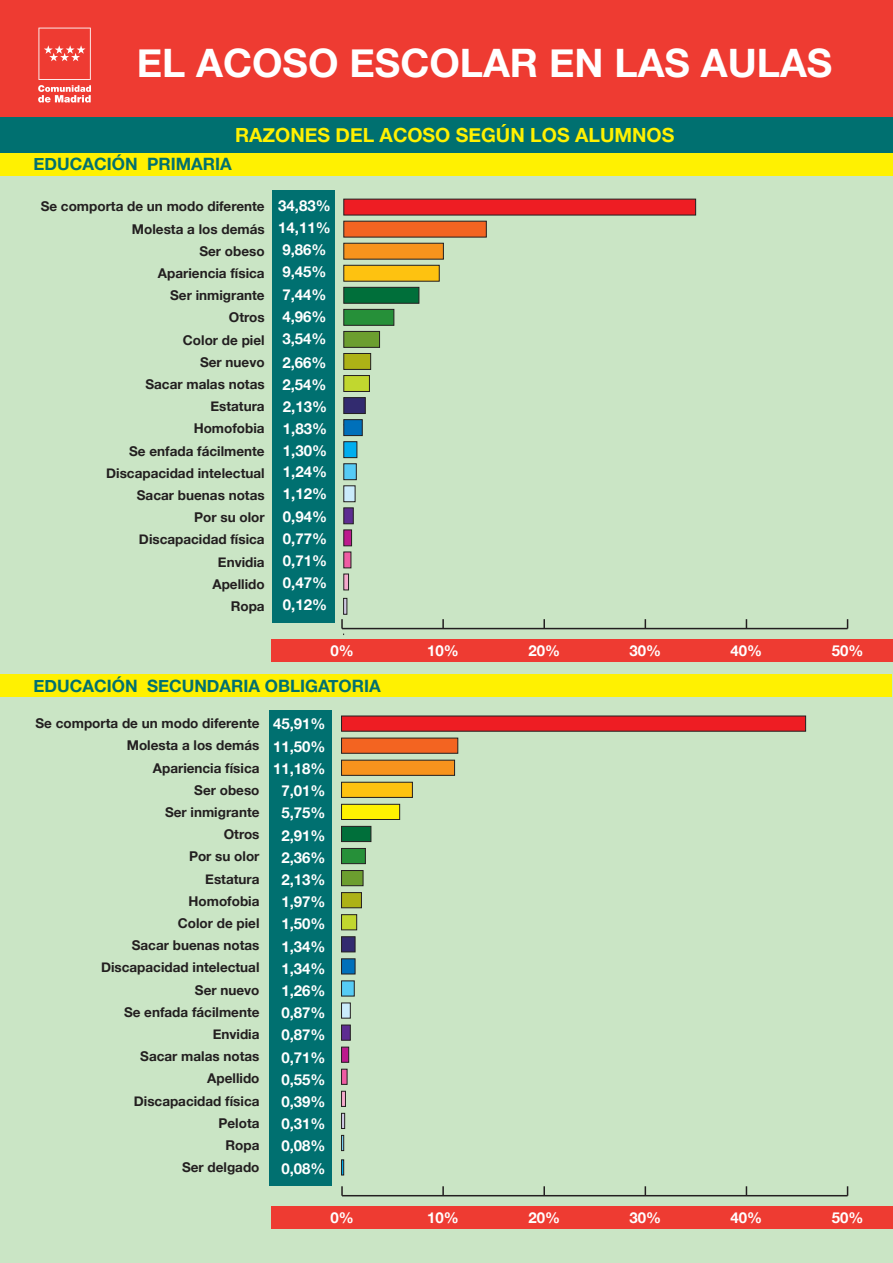
<style>
.page{position:relative;width:893px;height:1263px;background:#cae5c5}
.page>*{position:absolute;margin:0;border:0;box-sizing:border-box;transform-origin:0 0}
.t1{font:700 39.15px "Helvetica Neue";color:#fff}
.t2{font:700 19.5px "Helvetica Neue";color:#fff101}
.t3{font:700 16.95px "Helvetica Neue";color:#007070}
.t4{font:700 15px/22.2px "Helvetica Neue";color:#fff;text-align:justify}
.t5{font:700 13.5px/22.2px "Helvetica Neue";color:#231f20;text-align:right}
</style>
<div class="page">
<div style="left:273px;top:190px;width:62px;height:432px;background:#007070"></div>
<div style="left:270px;top:710px;width:62px;height:475px;background:#007070"></div>
<div style="left:0;top:0;width:893px;height:119px;background:#ee3b32"></div>
<svg style="left:38px;top:28px;width:53px;height:75px"></svg>
<svg style="left:343px;top:598px;width:4px;height:16px"></svg>
<svg style="left:344px;top:574px;width:5px;height:16px"></svg>
<div style="left:344px;top:552px;width:7px;height:16px;background:#ef5ca3"></div>
<div style="left:344px;top:530px;width:8px;height:16px;background:#bc1b8d;border:1px solid #231f20"></div>
<div style="left:344px;top:508px;width:10px;height:16px;background:#5d2d91;border:1px solid #231f20"></div>
<div style="left:344px;top:485px;width:11px;height:17px;background:#caebfb"></div>
<div style="left:344px;top:463px;width:13px;height:17px;background:#56cbf5;border:1px solid #231f20"></div>
<div style="left:344px;top:441px;width:13px;height:17px;background:#00aeef;border:1px solid #231f20"></div>
<div style="left:344px;top:419px;width:18px;height:17px;background:#0070ba;border:1px solid #231f20"></div>
<div style="left:344px;top:397px;width:22px;height:17px;background:#322b6f;border:1px solid #231f20"></div>
<div style="left:344px;top:375px;width:26px;height:17px;background:#c1d72f;border:1px solid #231f20"></div>
<div style="left:344px;top:353px;width:27px;height:17px;background:#adb216;border:1px solid #231f20"></div>
<div style="left:344px;top:331px;width:36px;height:17px;background:#6c9e2f;border:1px solid #231f20"></div>
<div style="left:344px;top:309px;width:50px;height:17px;background:#269039;border:1px solid #231f20"></div>
<div style="left:344px;top:287px;width:75px;height:16px;background:#006f3a;border:1px solid #231f20"></div>
<div style="left:344px;top:265px;width:95px;height:16px;background:#fec210;border:1px solid #231f20"></div>
<div style="left:344px;top:243px;width:100px;height:16px;background:#f7931d;border:1px solid #231f20"></div>
<div style="left:344px;top:221px;width:143px;height:16px;background:#f36421"></div>
<div style="left:344px;top:199px;width:352px;height:16px;background:#ee1d23"></div>
<div style="left:0;top:117px;width:893px;height:45px;background:#007070"></div>
<div style="left:271px;top:639px;width:622px;height:22px;background:#ee3b32"></div>
<div style="left:0;top:674px;width:891px;height:23px;background:#fff101"></div>
<div style="left:0;top:153px;width:892px;height:22px;background:#fff101"></div>
<hr style="left:342px;top:628px;width:506px;height:1px;background:#231f20">
<svg style="left:341px;top:619px;width:3px;height:16px"></svg>
<svg style="left:442px;top:619px;width:2px;height:9px"></svg>
<svg style="left:543px;top:619px;width:2px;height:9px"></svg>
<div style="left:271px;top:1206px;width:622px;height:22px;background:#ee3b32"></div>
<hr style="left:342px;top:1195px;width:506px;height:1px;background:#231f20">
<svg style="left:341px;top:1186px;width:2px;height:10px"></svg>
<svg style="left:442px;top:1186px;width:2px;height:9px"></svg>
<svg style="left:543px;top:1186px;width:2px;height:9px"></svg>
<div style="left:341px;top:1159px;width:3px;height:16px;background:#00aeef;border:1px solid #231f20"></div>
<div style="left:341px;top:1135px;width:3px;height:16px;background:#79d2f6;border:1px solid #231f20"></div>
<svg style="left:341px;top:1113px;width:4px;height:16px"></svg>
<svg style="left:341px;top:1091px;width:5px;height:16px"></svg>
<svg style="left:341px;top:1069px;width:6px;height:16px"></svg>
<div style="left:341px;top:1047px;width:8px;height:15px;background:#bc1b8d;border:1px solid #231f20"></div>
<div style="left:341px;top:1025px;width:10px;height:15px;background:#5d2d91;border:1px solid #231f20"></div>
<div style="left:341px;top:1003px;width:10px;height:15px;background:#caebfb;border:1px solid #231f20"></div>
<div style="left:341px;top:980px;width:14px;height:16px;background:#56cbf5;border:1px solid #231f20"></div>
<div style="left:341px;top:958px;width:14px;height:16px;background:#0070ba;border:1px solid #231f20"></div>
<div style="left:341px;top:936px;width:14px;height:16px;background:#322b6f;border:1px solid #231f20"></div>
<div style="left:341px;top:914px;width:16px;height:16px;background:#c1d72f;border:1px solid #231f20"></div>
<div style="left:341px;top:892px;width:21px;height:16px;background:#adb216;border:1px solid #231f20"></div>
<div style="left:341px;top:870px;width:22px;height:16px;background:#6c9e2f;border:1px solid #231f20"></div>
<div style="left:341px;top:848px;width:25px;height:16px;background:#269039;border:1px solid #231f20"></div>
<div style="left:341px;top:826px;width:30px;height:16px;background:#006f3a;border:1px solid #231f20"></div>
<div style="left:341px;top:804px;width:59px;height:16px;background:#fff101;border:1px solid #231f20"></div>
<div style="left:341px;top:782px;width:72px;height:16px;background:#fec210;border:1px solid #231f20"></div>
<div style="left:341px;top:760px;width:114px;height:16px;background:#f7931d;border:1px solid #231f20"></div>
<div style="left:341px;top:738px;width:117px;height:16px;background:#f36421;border:1px solid #231f20"></div>
<div style="left:341px;top:716px;width:465px;height:15px;background:#ee1d23"></div>
<h1 class="t1" style="left:137px;top:32px;width:697px">EL ACOSO ESCOLAR EN LAS AULAS</h1>
<h2 class="t2" style="left:235px;top:120px;width:441px">RAZONES DEL ACOSO SEGÚN LOS ALUMNOS</h2>
<p class="t3" style="left:34px;top:151px;width:200px">EDUCACIÓN PRIMARIA</p>
<p class="t5" style="left:41px;top:196px;width:225px">Se comporta de un modo diferente<br>Molesta a los demás<br>Ser obeso<br>Apariencia física<br>Ser inmigrante<br>Otros<br>Color de piel<br>Ser nuevo<br>Sacar malas notas<br>Estatura<br>Homofobia<br>Se enfada fácilmente<br>Discapacidad intelectual<br>Sacar buenas notas<br>Por su olor<br>Discapacidad física<br>Envidia<br>Apellido<br>Ropa</p>
<p class="t4" style="left:278px;top:195px;width:54px">34,83%</p>
<p class="t4" style="left:278px;top:217px;width:54px;text-align:left">14,11%<br>9,86%<br>9,45%<br>7,44%<br>4,96%<br>3,54%</p>
<p class="t4" style="left:282px;top:352px;width:46px">2,66% 2,54% 2,13% 1,83%</p>
<p class="t4" style="left:283px;top:461px;width:46px">1,24%</p>
<p class="t4" style="left:283px;top:440px;width:46px">1,30%</p>
<p class="t4" style="left:283px;top:483px;width:46px">1,12% 0,94% 0,77% 0,71% 0,47% 0,12%</p>
<p class="t4" style="left:330px;top:640px;width:25px">0%</p>
<p class="t4" style="left:427px;top:640px;width:33px">10%</p>
<p class="t4" style="left:528px;top:640px;width:33px">20%</p>
<p class="t4" style="left:629px;top:640px;width:33px">30%</p>
<p class="t4" style="left:731px;top:640px;width:33px">40%</p>
<p class="t4" style="left:832px;top:640px;width:33px">50%</p>
<p class="t3" style="left:34px;top:673px;width:349px">EDUCACIÓN SECUNDARIA OBLIGATORIA</p>
<p class="t5" style="left:36px;top:713px;width:225px">Se comporta de un modo diferente<br>Molesta a los demás<br>Apariencia física<br>Ser obeso<br>Ser inmigrante<br>Otros<br>Por su olor<br>Estatura<br>Homofobia<br>Color de piel<br>Sacar buenas notas<br>Discapacidad intelectual<br>Ser nuevo<br>Se enfada fácilmente<br>Envidia<br>Sacar malas notas<br>Apellido<br>Discapacidad física<br>Pelota<br>Ropa<br>Ser delgado</p>
<p class="t4" style="left:273px;top:713px;width:54px;text-align:center">45,91%<br>11,50%<br>11,18%<br>7,01%<br>5,75%<br>2,91%<br>2,36%<br>2,13%<br>1,97%<br>1,50%<br>1,34%<br>1,34%<br>1,26%<br>0,87%<br>0,87%<br>0,71%<br>0,55%<br>0,39%<br>0,31%<br>0,08%<br>0,08%</p>
<p class="t4" style="left:330px;top:1207px;width:25px">0%</p>
<p class="t4" style="left:427px;top:1207px;width:33px">10%</p>
<p class="t4" style="left:528px;top:1207px;width:33px">20%</p>
<p class="t4" style="left:629px;top:1207px;width:33px">30%</p>
<p class="t4" style="left:731px;top:1207px;width:33px">40%</p>
<p class="t4" style="left:832px;top:1207px;width:33px">50%</p>
</div>
